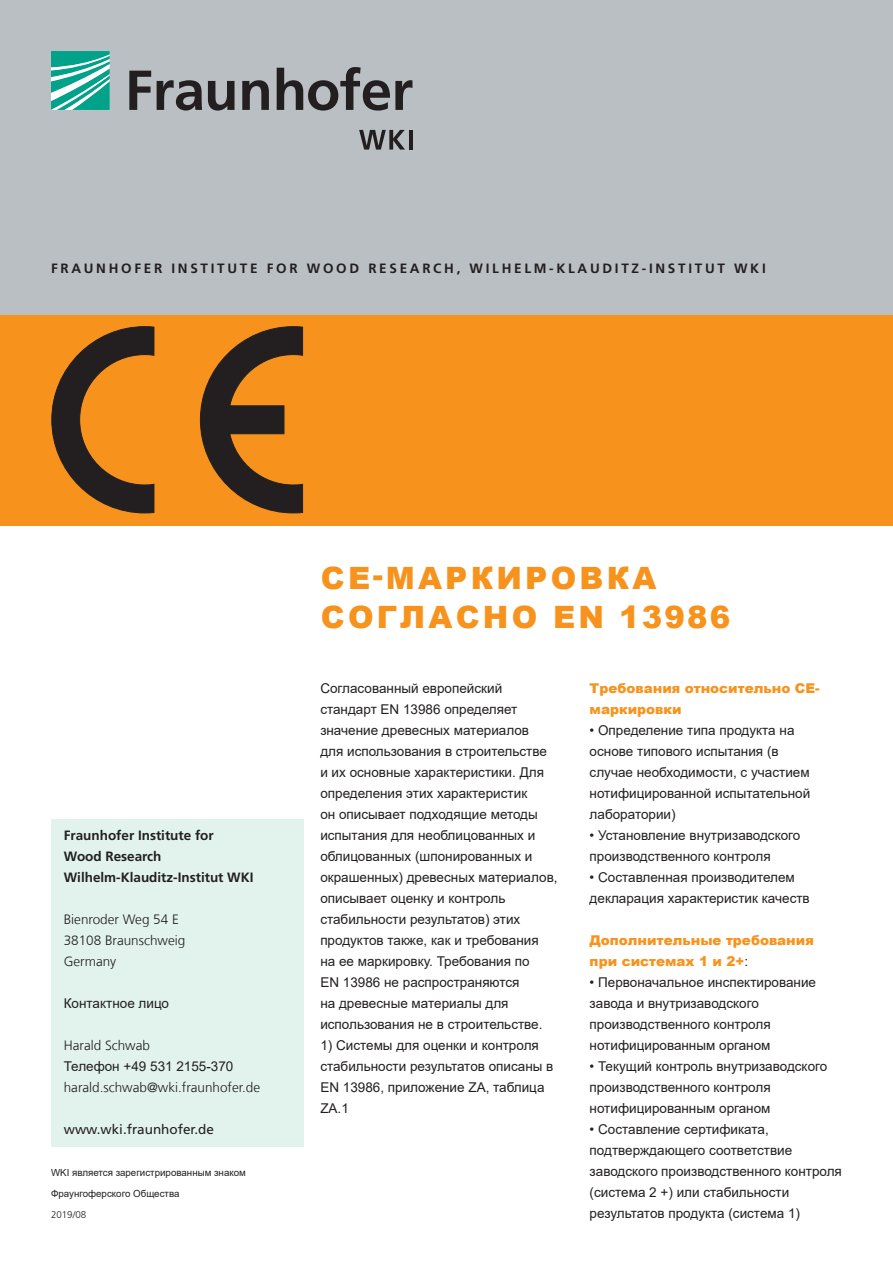
<style>
.page{position:relative;width:893px;height:1263px;background:#fff}
.page>*{position:absolute;margin:0;border:0;box-sizing:border-box;transform-origin:0 0}
.t1{font:900 30.75px/39px "Arial";letter-spacing:.105em;color:#f7931d}
.t2{font:13.5px/21px "Arial";color:#231f20}
.t3{font:300 13.5px/21px "Frutiger LT Com";color:#231f20}
.t4{font:900 13.5px/21px "Arial";color:#f7931d}
.t5{font:700 13.5px "Frutiger LT Com";letter-spacing:.2em;color:#231f20}
.t6{font:700 13.5px/21px "Frutiger LT Com";color:#231f20}
.t7{font:13.5px "Frutiger LT Com";color:#231f20}
.t8{font:9.75px/21px "Arial";color:#231f20}
.t9{font:300 9.75px "Frutiger LT Com";color:#231f20}
.s1{font-weight:400;color:#231f20}
</style>
<div class="page">
<div style="left:0;top:315px;width:893px;height:210px;background:#f7931d"></div>
<div style="left:51px;top:819px;width:252px;height:328px;background:#e2f3ee"></div>
<svg style="left:51px;top:326px;width:103px;height:187px"></svg>
<svg style="left:200px;top:326px;width:103px;height:187px"></svg>
<div style="left:0;top:0;width:893px;height:315px;background:#babfc3"></div>
<svg style="left:51px;top:51px;width:59px;height:59px;background:#4bbcab"></svg>
<svg style="left:129px;top:67px;width:283px;height:44px"></svg>
<svg style="left:359px;top:130px;width:46px;height:20px"></svg>
<hr style="left:409px;top:130px;width:3px;height:20px;background:#231f20">
<p class="t5" style="left:51px;top:260px;width:716px">Fr aunhof er Insti tute f or Wood Resear ch, Wi lhelm-Klaudi tz-Insti tut WKI</p>
<p class="t6" style="left:64px;top:825px;width:191px">Fraunhofer Institute for<br>Wood Research<br>Wilhelm-Klauditz-Institut WKI</p>
<p class="t3" style="left:64px;top:909px;width:123px">Bienroder Weg 54 E<br>38108 Braunschweig<br>Germany</p>
<p class="t2" style="left:64px;top:993px;width:107px">Контактное лицо</p>
<p class="t3" style="left:64px;top:1035px;width:88px">Harald Schwab</p>
<p class="t2" style="left:64px;top:1056px;width:171px">Телефон +49 531 2155-370</p>
<p class="t3" style="left:64px;top:1077px;width:198px">harald.schwab@wki.fraunhofer.de</p>
<p class="t7" style="left:64px;top:1121px;width:152px">www.wki.fraunhofer.de</p>
<p class="t8" style="left:51px;top:1162px;width:196px">WKI является зарегистрированным знаком<br>Фраунгоферского Общества</p>
<p class="t9" style="left:51px;top:1209px;width:37px">2019/08</p>
<h1 class="t1" style="left:321px;top:558px;width:411px">CE-Маркировка согласно EN 13986</h1>
<p class="t2" style="left:320px;top:678px;width:239px">Согласованный европейский стандарт EN 13986 определяет значение древесных материалов<br>для использования в строительстве и их основные характеристики. Для определения этих характеристик<br>он описывает подходящие методы испытания для необлицованных и облицованных (шпонированных и окрашенных) древесных материалов, описывает оценку и контроль стабильности результатов) этих продуктов также, как и требования<br>на ее маркировку. Требования по<br>EN 13986 не распространяются<br>на древесные материалы для использования не в строительстве.</p>
<p class="t2" style="left:320px;top:1035px;width:235px">1) Системы для оценки и контроля стабильности результатов описаны в<br>EN 13986, приложение ZA, таблица<br>ZA.1</p>
<p class="t4" style="left:590px;top:677px;width:231px">Требования относительно СЕ&shy;маркировки</p>
<p class="t2" style="left:590px;top:720px;width:222px">• Определение типа продукта на основе типового испытания (в случае необходимости, с участием нотифицированной испытательной лаборатории)</p>
<p class="t2" style="left:590px;top:825px;width:212px">• Установление внутризаводского производственного контроля</p>
<p class="t2" style="left:590px;top:867px;width:222px">• Составленная производителем декларация характеристик качеств</p>
<p class="t4" style="left:590px;top:929px;width:226px">Дополнительные требования при системах 1 и 2+<span class="s1">:</span></p>
<p class="t2" style="left:590px;top:972px;width:228px">• Первоначальное инспектирование завода и внутризаводского производственного контроля нотифицированным органом</p>
<p class="t2" style="left:590px;top:1056px;width:239px">• Текущий контроль внутризаводского производственного контроля нотифицированным органом</p>
<p class="t2" style="left:590px;top:1119px;width:254px">• Составление сертификата, подтверждающего соответствие заводского производственного контроля (система 2 +) или стабильности результатов продукта (система 1)</p>
</div>
